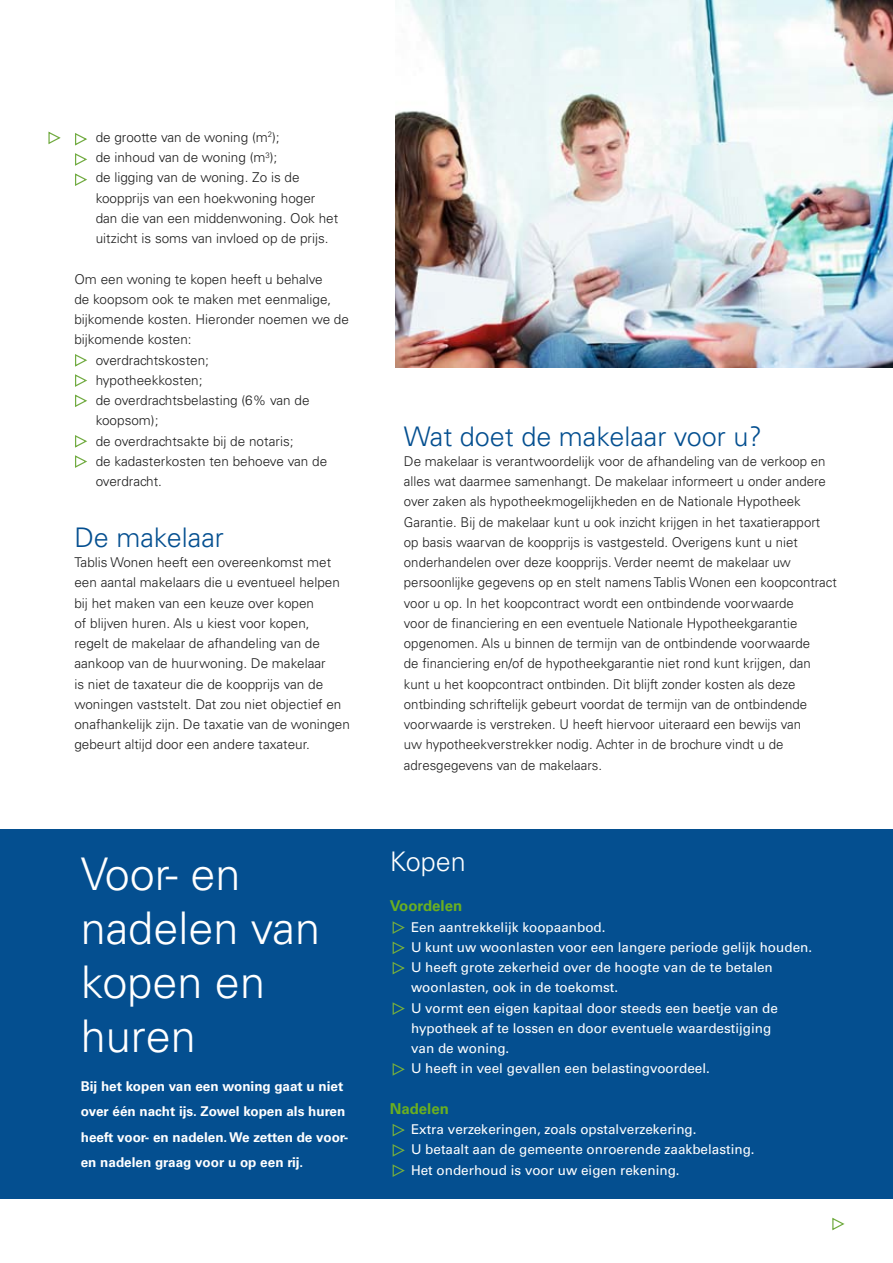
<style>
.page{position:relative;width:893px;height:1263px;background:#fff}
.page>*{position:absolute;margin:0;border:0;box-sizing:border-box;transform-origin:0 0}
.t1{font:300 45px/54px "Univers";color:#fff}
.t2{font:300 27px "Univers";color:#044f90}
.t3{font:300 27px "Univers";color:#fff}
.t4{font:700 15px "Univers";color:#6baf20}
.t5{font:300 13.5px/20.2px "Univers";color:#1e1e1e}
.t6{font:13.5px/20.2px "Univers";color:#fff}
.t7{font:700 13.5px/25.5px "Univers";color:#fff}
</style>
<div class="page">
<div style="left:0;top:829px;width:893px;height:370px;background:#044f90"></div>
<img style="left:395px;top:0;width:498px;height:368px">
<svg style="left:75px;top:133px;width:12px;height:33px"></svg>
<svg style="left:75px;top:173px;width:12px;height:13px"></svg>
<svg style="left:75px;top:354px;width:12px;height:13px"></svg>
<svg style="left:75px;top:374px;width:12px;height:13px"></svg>
<svg style="left:75px;top:394px;width:12px;height:13px"></svg>
<svg style="left:75px;top:435px;width:12px;height:13px"></svg>
<svg style="left:75px;top:455px;width:12px;height:13px"></svg>
<svg style="left:392px;top:921px;width:13px;height:13px"></svg>
<svg style="left:392px;top:941px;width:13px;height:13px"></svg>
<svg style="left:392px;top:962px;width:13px;height:13px"></svg>
<svg style="left:392px;top:1002px;width:13px;height:13px"></svg>
<svg style="left:392px;top:1063px;width:13px;height:13px"></svg>
<svg style="left:392px;top:1124px;width:13px;height:13px"></svg>
<svg style="left:392px;top:1144px;width:13px;height:13px"></svg>
<svg style="left:392px;top:1164px;width:13px;height:13px"></svg>
<svg style="left:48px;top:131px;width:13px;height:14px"></svg>
<svg style="left:832px;top:1217px;width:13px;height:14px"></svg>
<p class="t5" style="left:96px;top:127px;width:244px">de grootte van de woning (m<sup>2</sup>);<br>de inhoud van de woning (m<sup>3</sup>);<br>de ligging van de woning. Zo is de koopprijs van een hoekwoning hoger dan die van een middenwoning. Ook het uitzicht is soms van invloed op de prijs.</p>
<p class="t5" style="left:74px;top:269px;width:250px">Om een woning te kopen heeft u behalve</p>
<p class="t5" style="left:74px;top:289px;width:258px">de koopsom ook te maken met eenmalige,</p>
<p class="t5" style="left:74px;top:309px;width:276px">bijkomende kosten. Hieronder noemen we de</p>
<p class="t5" style="left:74px;top:329px;width:119px">bijkomende kosten:</p>
<p class="t5" style="left:96px;top:350px;width:115px">overdrachtskosten;</p>
<p class="t5" style="left:96px;top:370px;width:108px">hypotheekkosten;</p>
<p class="t5" style="left:96px;top:390px;width:215px">de overdrachtsbelasting (6% van de</p>
<p class="t5" style="left:96px;top:410px;width:64px">koopsom);</p>
<p class="t5" style="left:96px;top:431px;width:199px">de overdrachtsakte bij de notaris;</p>
<p class="t5" style="left:96px;top:451px;width:233px">de kadasterkosten ten behoeve van de</p>
<p class="t5" style="left:96px;top:471px;width:68px">overdracht.</p>
<h2 class="t2" style="left:74px;top:521px;width:151px">De makelaar</h2>
<p class="t5" style="left:74px;top:552px;width:277px">Tablis Wonen heeft een overeenkomst met een aantal makelaars die u eventueel helpen bij het maken van een keuze over kopen<br>of blijven huren. Als u kiest voor kopen,<br>regelt de makelaar de afhandeling van de aankoop van de huurwoning. De makelaar<br>is niet de taxateur die de koopprijs van de woningen vaststelt. Dat zou niet objectief en onafhankelijk zijn. De taxatie van de woningen gebeurt altijd door een andere taxateur.</p>
<h1 class="t1" style="left:81px;top:847px;width:241px">Voor- en nadelen van kopen en huren</h1>
<p class="t7" style="left:81px;top:1073px;width:269px">Bij het kopen van een woning gaat u niet over één nacht ijs. Zowel kopen als huren heeft voor- en nadelen. We zetten de voor&shy;en nadelen graag voor u op een rij.</p>
<h2 class="t2" style="left:404px;top:420px;width:359px">Wat doet de makelaar voor u?</h2>
<p class="t5" style="left:404px;top:451px;width:434px">De makelaar is verantwoordelijk voor de afhandeling van de verkoop en alles wat daarmee samenhangt. De makelaar informeert u onder andere over zaken als hypotheekmogelijkheden en de Nationale Hypotheek Garantie. Bij de makelaar kunt u ook inzicht krijgen in het taxatierapport op basis waarvan de koopprijs is vastgesteld. Overigens kunt u niet onderhandelen over deze koopprijs. Verder neemt de makelaar uw persoonlijke gegevens op en stelt namens Tablis Wonen een koopcontract voor u op. In het koopcontract wordt een ontbindende voorwaarde<br>voor de financiering en een eventuele Nationale Hypotheekgarantie opgenomen. Als u binnen de termijn van de ontbindende voorwaarde<br>de financiering en/of de hypotheekgarantie niet rond kunt krijgen, dan kunt u het koopcontract ontbinden. Dit blijft zonder kosten als deze ontbinding schriftelijk gebeurt voordat de termijn van de ontbindende voorwaarde is verstreken. U heeft hiervoor uiteraard een bewijs van<br>uw hypotheekverstrekker nodig. Achter in de brochure vindt u de adresgegevens van de makelaars.</p>
<h2 class="t3" style="left:390px;top:845px;width:78px">Kopen</h2>
<p class="t4" style="left:390px;top:897px;width:74px">Voordelen</p>
<p class="t6" style="left:411px;top:917px;width:403px">Een aantrekkelijk koopaanbod.<br>U kunt uw woonlasten voor een langere periode gelijk houden.<br>U heeft grote zekerheid over de hoogte van de te betalen woonlasten, ook in de toekomst.<br>U vormt een eigen kapitaal door steeds een beetje van de hypotheek af te lossen en door eventuele waardestijging<br>van de woning.<br>U heeft in veel gevallen een belastingvoordeel.</p>
<p class="t4" style="left:390px;top:1100px;width:61px">Nadelen</p>
<p class="t6" style="left:411px;top:1119px;width:345px">Extra verzekeringen, zoals opstalverzekering.<br>U betaalt aan de gemeente onroerende zaakbelasting.<br>Het onderhoud is voor uw eigen rekening.</p>
</div>
